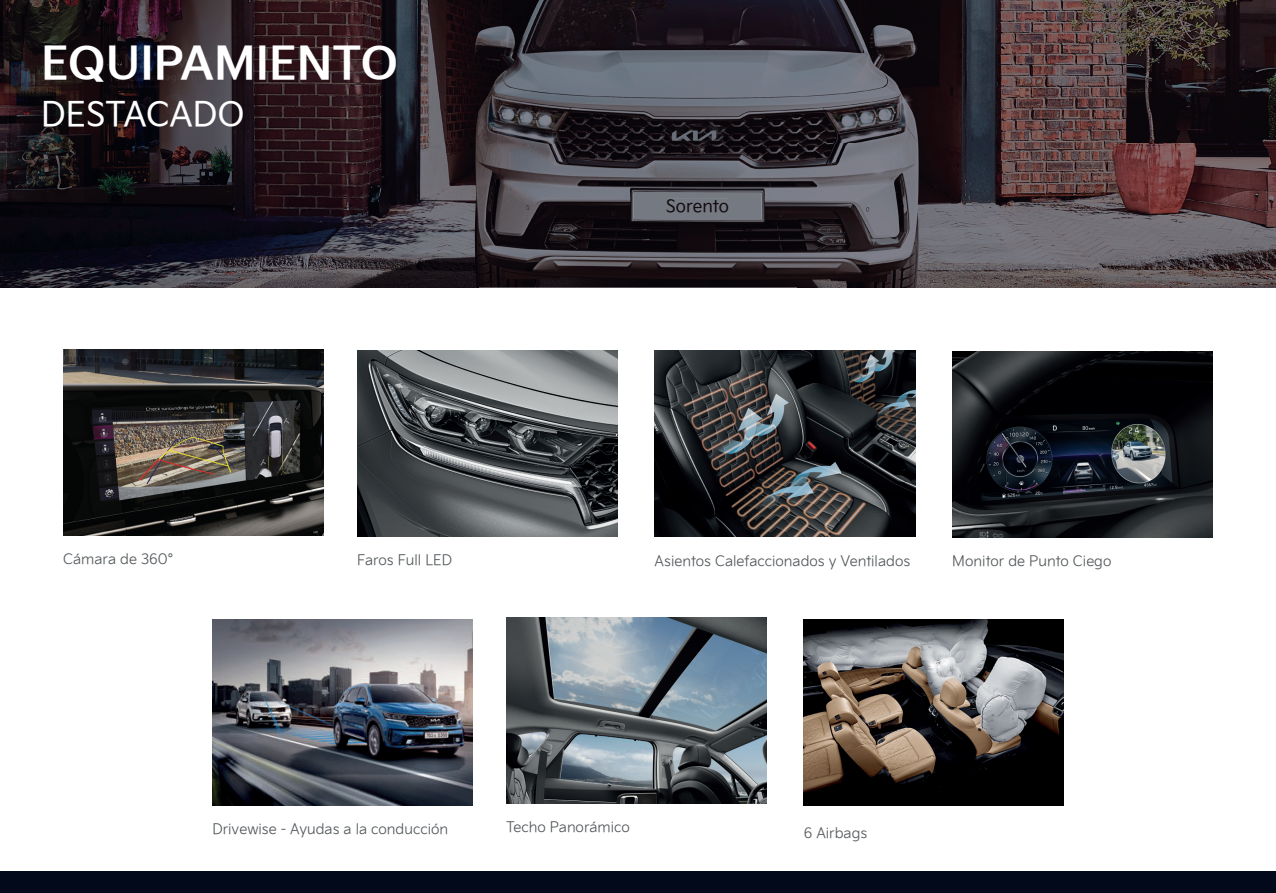
<style>
.page{position:relative;width:1276px;height:893px;background:#fff}
.page>*{position:absolute;margin:0;border:0;box-sizing:border-box;transform-origin:0 0}
.t1{font:700 44.7px "Kia Signature";color:#fff}
.t2{font:33.45px "Kia Signature";letter-spacing:-.005em;color:#fff}
.t3{font:16.95px "Kia Signature OTF Regular";color:#1c0d0c}
.t4{font:300 14.4px "Kia Signature";color:#53585b}
</style>
<div class="page">
<div style="left:0;top:871px;width:1276px;height:22px;background:#01091a"></div>
<img style="left:803px;top:620px;width:261px;height:186px">
<img style="left:506px;top:618px;width:260px;height:186px">
<img style="left:212px;top:619px;width:260px;height:186px">
<img style="left:0;top:0;width:1276px;height:288px">
<div style="left:633px;top:193px;width:128px;height:26px;background:#757982"></div>
<div style="left:667px;top:199px;width:61px;height:13px;background:#757982"></div>
<img style="left:357px;top:351px;width:261px;height:186px">
<img style="left:952px;top:352px;width:260px;height:186px">
<img style="left:63px;top:349px;width:261px;height:186px">
<img style="left:654px;top:351px;width:261px;height:186px">
<h1 class="t1" style="left:41px;top:29px;width:358px">EQUIPAMIENTO</h1>
<h2 class="t2" style="left:41px;top:90px;width:205px">DESTACADO</h2>
<p class="t3" style="left:666px;top:193px;width:65px">Sorento</p>
<p class="t4" style="left:63px;top:549px;width:111px">Cámara de 360°</p>
<p class="t4" style="left:357px;top:550px;width:96px">Faros Full LED</p>
<p class="t4" style="left:654px;top:550px;width:257px">Asientos Calefaccionados y Ventilados</p>
<p class="t4" style="left:952px;top:551px;width:161px">Monitor de Punto Ciego</p>
<p class="t4" style="left:212px;top:818px;width:237px">Drivewise - Ayudas a la conducción</p>
<p class="t4" style="left:506px;top:816px;width:125px">Techo Panorámico</p>
<p class="t4" style="left:804px;top:822px;width:65px">6 Airbags</p>
</div>
